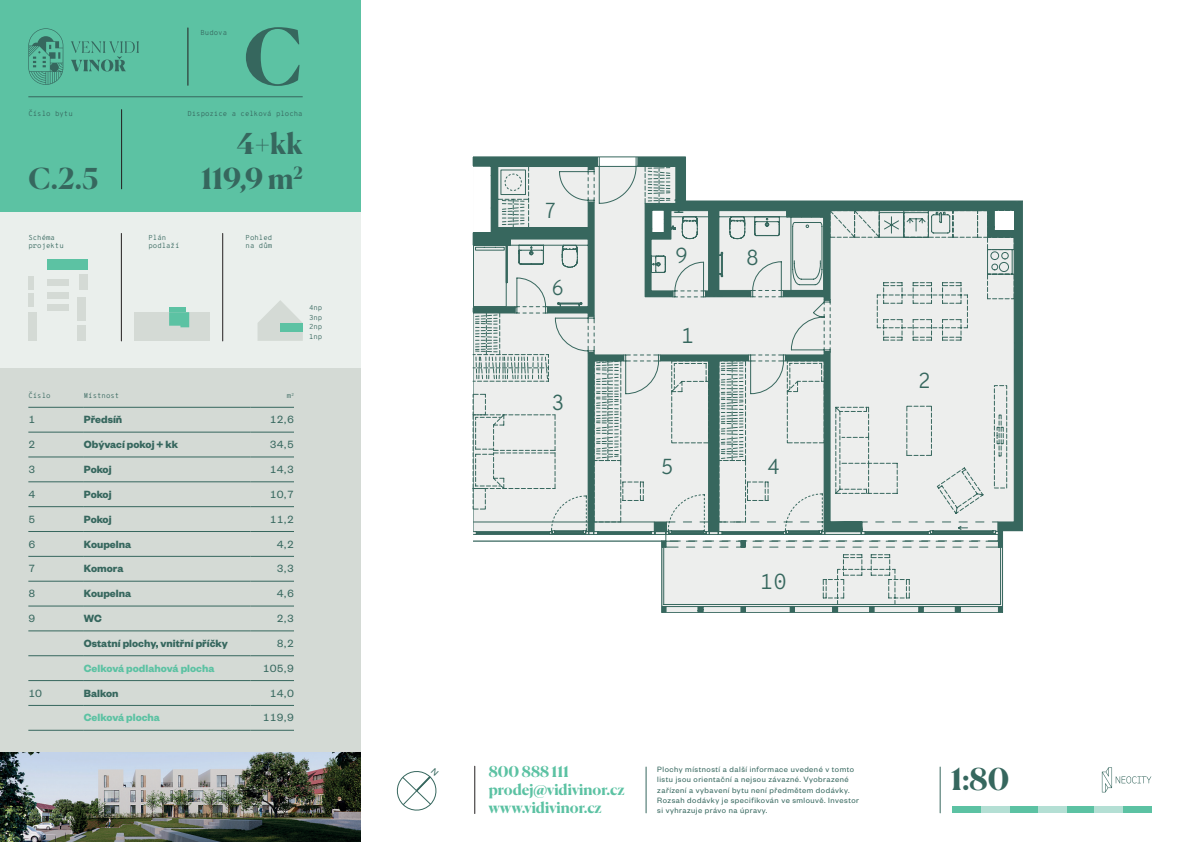
<style>
.page{position:relative;width:1191px;height:842px;background:#fff}
.page>*{position:absolute;margin:0;border:0;box-sizing:border-box;transform-origin:0 0}
.t1{font:700 77.1px "Canela";color:#36675e}
.t2{font:700 30px "Canela";color:#36675e}
.t3{font:700 28.8px/34.6px "Canela";color:#36675e;text-align:right}
.t4{font:300 21.7px "Overpass Mono";color:#36675e}
.t5{font:700 15px/18px "Canela";color:#5cc2a3}
.t6{font:700 11.5px "Founders Grotesk";color:#36675e}
.t7{font:11.5px "Founders Grotesk";color:#36675e}
.t8{font:700 11.5px "Founders Grotesk";color:#5cc2a3}
.t9{font:8.5px/10.2px "Founders Grotesk";letter-spacing:.06em;color:#36675e}
.t10{font:300 7.2px/8.6px "Overpass Mono";color:#36675e}
</style>
<div class="page">
<div style="left:0;top:0;width:360px;height:213px;background:#5cc2a3"></div>
<div style="left:0;top:213px;width:360px;height:160px;background:#eaefec"></div>
<svg style="left:257px;top:300px;width:46px;height:41px"></svg>
<div style="left:280px;top:323px;width:23px;height:9px;background:#5cc2a3"></div>
<div style="left:134px;top:312px;width:76px;height:29px;background:#d4dad5"></div>
<svg style="left:169px;top:312px;width:20px;height:15px"></svg>
<div style="left:170px;top:307px;width:16px;height:5px;background:#5cc2a3"></div>
<div style="left:47px;top:279px;width:21px;height:7px;background:#d4dad5"></div>
<div style="left:47px;top:292px;width:21px;height:6px;background:#d4dad5"></div>
<div style="left:79px;top:274px;width:8px;height:16px;background:#d4dad5"></div>
<div style="left:77px;top:298px;width:9px;height:23px;background:#d4dad5"></div>
<div style="left:77px;top:325px;width:9px;height:16px;background:#d4dad5"></div>
<div style="left:28px;top:312px;width:9px;height:29px;background:#d4dad5"></div>
<div style="left:28px;top:293px;width:5px;height:14px;background:#d4dad5"></div>
<div style="left:28px;top:276px;width:5px;height:14px;background:#d4dad5"></div>
<div style="left:47px;top:259px;width:40px;height:11px;background:#5cc2a3"></div>
<div style="left:47px;top:304px;width:21px;height:7px;background:#d4dad5"></div>
<svg style="left:473px;top:157px;width:549px;height:455px;background:#d4dcda"></svg>
<hr style="left:28px;top:97px;width:275px;height:1px;background:#36675e">
<svg style="left:28px;top:28px;width:111px;height:57px"></svg>
<hr style="left:474px;top:766px;width:1px;height:47px;background:#231f20">
<hr style="left:121px;top:233px;width:1px;height:108px;background:#231f20">
<hr style="left:222px;top:233px;width:1px;height:108px;background:#231f20">
<hr style="left:188px;top:28px;width:1px;height:57px;background:#231f20">
<hr style="left:121px;top:110px;width:1px;height:79px;background:#231f20">
<div style="left:0;top:368px;width:360px;height:448px;background:#d4dad5"></div>
<hr style="left:28px;top:407px;width:56px;height:1px;background:#36675e">
<hr style="left:84px;top:407px;width:166px;height:1px;background:#36675e">
<hr style="left:250px;top:407px;width:44px;height:1px;background:#36675e">
<hr style="left:28px;top:432px;width:56px;height:1px;background:#36675e">
<hr style="left:84px;top:432px;width:166px;height:1px;background:#36675e">
<hr style="left:250px;top:432px;width:44px;height:1px;background:#36675e">
<hr style="left:28px;top:457px;width:56px;height:1px;background:#36675e">
<hr style="left:84px;top:457px;width:166px;height:1px;background:#36675e">
<hr style="left:250px;top:457px;width:44px;height:1px;background:#36675e">
<hr style="left:28px;top:482px;width:56px;height:1px;background:#36675e">
<hr style="left:84px;top:482px;width:166px;height:1px;background:#36675e">
<hr style="left:250px;top:482px;width:44px;height:1px;background:#36675e">
<hr style="left:28px;top:506px;width:56px;height:1px;background:#36675e">
<hr style="left:84px;top:506px;width:166px;height:1px;background:#36675e">
<hr style="left:250px;top:506px;width:44px;height:1px;background:#36675e">
<hr style="left:28px;top:531px;width:56px;height:1px;background:#36675e">
<hr style="left:84px;top:531px;width:166px;height:1px;background:#36675e">
<hr style="left:250px;top:531px;width:44px;height:1px;background:#36675e">
<hr style="left:28px;top:556px;width:56px;height:1px;background:#36675e">
<hr style="left:84px;top:556px;width:166px;height:1px;background:#36675e">
<hr style="left:250px;top:556px;width:44px;height:1px;background:#36675e">
<hr style="left:28px;top:581px;width:56px;height:1px;background:#36675e">
<hr style="left:84px;top:581px;width:166px;height:1px;background:#36675e">
<hr style="left:250px;top:581px;width:44px;height:1px;background:#36675e">
<hr style="left:28px;top:606px;width:56px;height:1px;background:#36675e">
<hr style="left:84px;top:606px;width:166px;height:1px;background:#36675e">
<hr style="left:250px;top:606px;width:44px;height:1px;background:#36675e">
<hr style="left:28px;top:631px;width:56px;height:1px;background:#36675e">
<hr style="left:84px;top:631px;width:166px;height:1px;background:#36675e">
<hr style="left:250px;top:631px;width:44px;height:1px;background:#36675e">
<hr style="left:28px;top:655px;width:56px;height:1px;background:#36675e">
<hr style="left:84px;top:655px;width:166px;height:1px;background:#36675e">
<hr style="left:250px;top:655px;width:44px;height:1px;background:#36675e">
<hr style="left:28px;top:680px;width:56px;height:1px;background:#36675e">
<hr style="left:84px;top:680px;width:166px;height:1px;background:#36675e">
<hr style="left:250px;top:680px;width:44px;height:1px;background:#36675e">
<hr style="left:28px;top:705px;width:56px;height:1px;background:#36675e">
<hr style="left:84px;top:705px;width:166px;height:1px;background:#36675e">
<hr style="left:250px;top:705px;width:44px;height:1px;background:#36675e">
<hr style="left:28px;top:730px;width:56px;height:1px;background:#36675e">
<hr style="left:84px;top:730px;width:166px;height:1px;background:#36675e">
<hr style="left:250px;top:730px;width:44px;height:1px;background:#36675e">
<img style="left:0;top:752px;width:360px;height:90px">
<svg style="left:1101px;top:767px;width:50px;height:25px"></svg>
<hr style="left:646px;top:767px;width:1px;height:46px;background:#36675e">
<hr style="left:940px;top:767px;width:1px;height:46px;background:#36675e">
<div style="left:952px;top:806px;width:29px;height:7px;background:#5cc2a3"></div>
<div style="left:1123px;top:806px;width:28px;height:7px;background:#5cc2a3"></div>
<div style="left:1009px;top:806px;width:28px;height:7px;background:#5cc2a3"></div>
<div style="left:1066px;top:806px;width:28px;height:7px;background:#5cc2a3"></div>
<div style="left:981px;top:806px;width:28px;height:7px;background:#b4dfd4"></div>
<div style="left:1037px;top:806px;width:29px;height:7px;background:#b4dfd4"></div>
<div style="left:1094px;top:806px;width:29px;height:7px;background:#b4dfd4"></div>
<svg style="left:396px;top:771px;width:41px;height:40px"></svg>
<p class="t10" style="left:28px;top:109px;width:46px">Číslo bytu</p>
<h3 class="t3" style="left:28px;top:159px;width:71px">C.2.5</h3>
<p class="t10" style="left:28px;top:233px;width:37px">Schéma projektu</p>
<p class="t10" style="left:200px;top:28px;width:28px">Budova</p>
<h1 class="t1" style="left:244px;top:-4px;width:61px">C</h1>
<p class="t10" style="left:187px;top:109px;width:117px">Dispozice a celková plocha</p>
<h3 class="t3" style="left:201px;top:124px;width:103px">4+kk<br>119,9 m<sup>2</sup></h3>
<p class="t10" style="left:148px;top:233px;width:33px">Plán podlaží</p>
<p class="t10" style="left:246px;top:233px;width:28px">Pohled na dům</p>
<p class="t10" style="left:309px;top:303px;width:15px;line-height:9.5px;text-align:justify">4np 3np 2np 1np</p>
<p class="t10" style="left:28px;top:391px;width:24px">Číslo</p>
<p class="t10" style="left:84px;top:391px;width:37px">Místnost</p>
<p class="t10" style="left:287px;top:391px;width:9px">m<sup>2</sup></p>
<h3 class="t7" style="left:28px;top:413px;width:8px">1</h3>
<h3 class="t6" style="left:84px;top:412px;width:40px">Předsíň</h3>
<h3 class="t7" style="left:270px;top:413px;width:26px">12,6</h3>
<h3 class="t7" style="left:28px;top:437px;width:8px">2</h3>
<h3 class="t6" style="left:84px;top:437px;width:96px">Obývací pokoj + kk</h3>
<h3 class="t7" style="left:270px;top:437px;width:26px">34,5</h3>
<h3 class="t7" style="left:28px;top:462px;width:8px">3</h3>
<h3 class="t6" style="left:84px;top:462px;width:29px">Pokoj</h3>
<h3 class="t7" style="left:270px;top:462px;width:26px">14,3</h3>
<h3 class="t7" style="left:28px;top:487px;width:8px">4</h3>
<h3 class="t6" style="left:84px;top:487px;width:29px">Pokoj</h3>
<h3 class="t7" style="left:270px;top:487px;width:26px">10,7</h3>
<h3 class="t7" style="left:28px;top:512px;width:8px">5</h3>
<h3 class="t6" style="left:84px;top:512px;width:29px">Pokoj</h3>
<h3 class="t7" style="left:270px;top:512px;width:26px">11,2</h3>
<h3 class="t7" style="left:28px;top:537px;width:8px">6</h3>
<h3 class="t6" style="left:84px;top:536px;width:49px">Koupelna</h3>
<h3 class="t7" style="left:277px;top:537px;width:19px">4,2</h3>
<h3 class="t7" style="left:28px;top:562px;width:8px">7</h3>
<h3 class="t6" style="left:84px;top:561px;width:41px">Komora</h3>
<h3 class="t7" style="left:277px;top:562px;width:19px">3,3</h3>
<h3 class="t7" style="left:28px;top:586px;width:8px">8</h3>
<h3 class="t6" style="left:84px;top:586px;width:49px">Koupelna</h3>
<h3 class="t7" style="left:277px;top:586px;width:19px">4,6</h3>
<h3 class="t7" style="left:28px;top:611px;width:8px">9</h3>
<h3 class="t6" style="left:84px;top:611px;width:20px">WC</h3>
<h3 class="t7" style="left:277px;top:611px;width:19px">2,3</h3>
<h3 class="t6" style="left:84px;top:636px;width:145px">Ostatní plochy, vnitřní příčky</h3>
<h3 class="t7" style="left:277px;top:636px;width:19px">8,2</h3>
<h3 class="t8" style="left:84px;top:661px;width:132px">Celková podlahová plocha</h3>
<h3 class="t7" style="left:263px;top:661px;width:33px">105,9</h3>
<h3 class="t7" style="left:28px;top:686px;width:15px">10</h3>
<h3 class="t6" style="left:84px;top:686px;width:36px">Balkon</h3>
<h3 class="t7" style="left:270px;top:686px;width:26px">14,0</h3>
<h3 class="t8" style="left:84px;top:710px;width:78px">Celková plocha</h3>
<h3 class="t7" style="left:263px;top:711px;width:33px">119,9</h3>
<h3 class="t4" style="left:544px;top:193px;width:15px">7</h3>
<h3 class="t4" style="left:551px;top:270px;width:15px">6</h3>
<h3 class="t4" style="left:551px;top:385px;width:15px">3</h3>
<h3 class="t4" style="left:672px;top:188px;width:15px">1</h3>
<h3 class="t4" style="left:675px;top:238px;width:15px">9</h3>
<h3 class="t4" style="left:681px;top:317px;width:15px">1</h3>
<h3 class="t4" style="left:746px;top:240px;width:15px">8</h3>
<h3 class="t4" style="left:660px;top:449px;width:15px">5</h3>
<h3 class="t4" style="left:767px;top:449px;width:15px">4</h3>
<h3 class="t4" style="left:760px;top:564px;width:28px">10</h3>
<h3 class="t4" style="left:918px;top:363px;width:15px">2</h3>
<h3 class="t5" style="left:489px;top:761px;width:137px">800 888 111 prodej@vidivinor.cz www.vidivinor.cz</h3>
<h2 class="t2" style="left:950px;top:756px;width:60px">1:80</h2>
<p class="t9" style="left:657px;top:764px;width:203px">Plochy místností a další informace uvedené v tomto listu jsou orientační a nejsou závazné. Vyobrazené zařízení a vybavení bytu není předmětem dodávky.<br>Rozsah dodávky je specifikován ve smlouvě. Investor si vyhrazuje právo na úpravy.</p>
</div>
